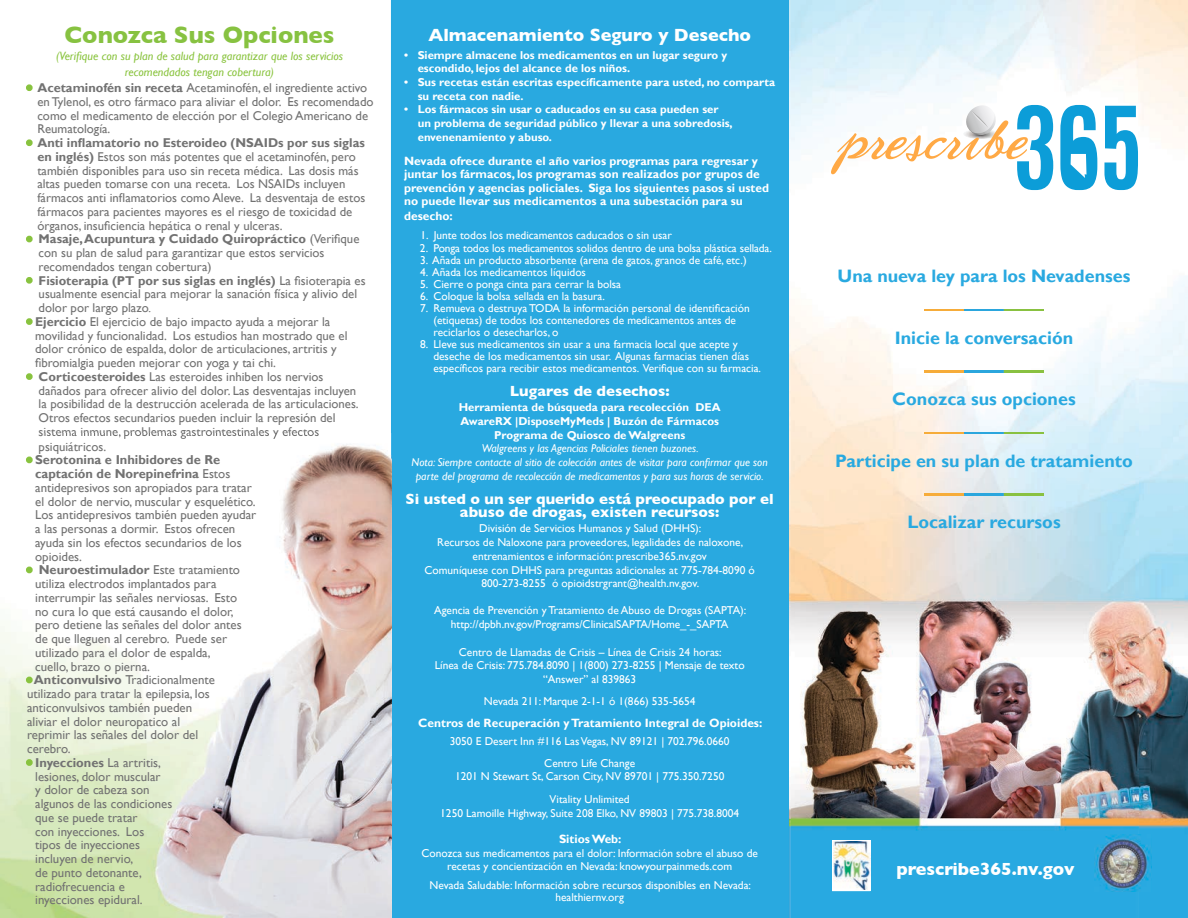
<style>
.page{position:relative;width:1188px;height:918px;background:#fff}
.page>*{position:absolute;margin:0;border:0;box-sizing:border-box;transform-origin:0 0}
.t1{font:700 24px "Gill Sans";color:#87c241}
.t2{font:700 18px "Gill Sans";color:#29a9e0}
.t3{font:700 18px "Gill Sans";color:#fff}
.t4{font:700 17.85px "Gill Sans";color:#fff}
.t5{font:700 15px/13.5px "Gill Sans";color:#fff;text-align:center}
.t6{font:12.9px/13.8px "Gill Sans";color:#727272}
.t7{font:12.75px/13.8px "Gill Sans";color:#727272}
.t8{font:700 12px/13.8px "Gill Sans";color:#fff}
.t9{font:italic 12px/16.5px "Gill Sans";color:#8ac43f;text-align:center}
.t10{font:11.4px/12px "Gill Sans";color:#fff;text-align:center}
.t11{font:700 11.4px/13.6px "Gill Sans";color:#fff}
.t12{font:italic 11.4px/13.6px "Gill Sans";color:#fff;text-align:center}
.s1{font-weight:700;color:#87c241}
.s2{font-weight:700}
.s3{font-style:italic}
</style>
<div class="page">
<div style="left:392px;top:0;width:398px;height:918px;background:#29a9e0"></div>
<hr style="left:391px;top:0;width:1px;height:918px;background:#27a8e0">
<img style="left:790px;top:0;width:398px;height:918px">
<svg style="left:26px;top:84px;width:7px;height:7px"></svg>
<svg style="left:26px;top:139px;width:7px;height:8px"></svg>
<svg style="left:26px;top:235px;width:7px;height:8px"></svg>
<svg style="left:25px;top:277px;width:8px;height:7px"></svg>
<svg style="left:26px;top:318px;width:7px;height:7px"></svg>
<svg style="left:25px;top:373px;width:8px;height:7px"></svg>
<img style="left:45px;top:433px;width:347px;height:485px">
<img style="left:45px;top:433px;width:274px;height:6px">
<svg style="left:25px;top:456px;width:8px;height:8px"></svg>
<svg style="left:25px;top:566px;width:8px;height:8px"></svg>
<svg style="left:23px;top:674px;width:12px;height:12px"></svg>
<svg style="left:23px;top:757px;width:12px;height:11px"></svg>
<svg style="left:831px;top:105px;width:222px;height:85px"></svg>
<svg style="left:1104px;top:106px;width:34px;height:84px"></svg>
<svg style="left:1060px;top:105px;width:37px;height:85px"></svg>
<img style="left:925px;top:309px;width:118px;height:2px">
<img style="left:925px;top:371px;width:118px;height:1px">
<img style="left:925px;top:432px;width:118px;height:2px">
<img style="left:925px;top:494px;width:118px;height:1px">
<img style="left:1095px;top:834px;width:57px;height:57px">
<svg style="left:832px;top:840px;width:38px;height:51px"></svg>
<img style="left:833px;top:842px;width:38px;height:48px">
<h1 class="t1" style="left:64px;top:16px;width:272px">Conozca Sus Opciones</h1>
<p class="t9" style="left:56px;top:48px;width:288px">(Verifique con su plan de salud para garantizar que los servicios recomendados tengan cobertura)</p>
<p class="t7" style="left:37px;top:81px;width:338px;text-indent:-10px"><span class="s1">•</span> <span class="s2">Acetaminofén sin receta</span> Acetaminofén, el ingrediente activo en Tylenol, es otro fármaco para aliviar el dolor. Es recomendado como el medicamento de elección por el Colegio Americano de Reumatología.</p>
<p class="t7" style="left:37px;top:136px;width:329px;text-indent:-10px"><span class="s1">•</span> <span class="s2">Anti inflamatorio no Esteroideo (NSAIDs por sus siglas en inglés)</span> Estos son más potentes que el acetaminofén, pero también disponibles para uso sin receta médica. Las dosis más altas pueden tomarse con una receta. Los NSAIDs incluyen fármacos anti inflamatorios como Aleve. La desventaja de estos fármacos para pacientes mayores es el riesgo de toxicidad de órganos, insuficiencia hepática o renal y ulceras.</p>
<p class="t7" style="left:39px;top:232px;width:322px;text-indent:-12px"><span class="s1">•</span> <span class="s2">Masaje, Acupuntura y Cuidado Quiropráctico</span> (Verifique con su plan de salud para garantizar que estos servicios recomendados tengan cobertura)</p>
<p class="t7" style="left:39px;top:274px;width:328px;text-indent:-12px"><span class="s1">•</span> <span class="s2">Fisioterapia (PT por sus siglas en inglés)</span> La fisioterapia es usualmente esencial para mejorar la sanación física y alivio del dolor por largo plazo<span class="s3">.</span></p>
<p class="t7" style="left:35px;top:315px;width:314px;text-indent:-8px"><span class="s1">•</span> <span class="s2">Ejercicio</span> El ejercicio de bajo impacto ayuda a mejorar la movilidad y funcionalidad. Los estudios han mostrado que el dolor crónico de espalda, dolor de articulaciones, artritis y fibromialgia pueden mejorar con yoga y tai chi.</p>
<p class="t7" style="left:39px;top:370px;width:322px;text-indent:-12px"><span class="s1">•</span> <span class="s2">Corticoesteroides</span> Las esteroides inhiben los nervios dañados para ofrecer alivio del dolor. Las desventajas incluyen la posibilidad de la destrucción acelerada de las articulaciones.<br>Otros efectos secundarios pueden incluir la represión del sistema inmune, problemas gastrointestinales y efectos psiquiátricos.</p>
<p class="t6" style="left:35px;top:453px;width:223px;text-indent:-8px"><span class="s1">•</span> <span class="s2">Serotonina e Inhibidores de Re captación de Norepinefrina</span> Estos antidepresivos son apropiados para tratar el dolor de nervio, muscular y esquelético.<br>Los antidepresivos también pueden ayudar a las personas a dormir. Estos ofrecen ayuda sin los efectos secundarios de los opioides.</p>
<p class="t6" style="left:35px;top:563px;width:208px;text-indent:-8px"><span class="s1">•</span> <span class="s2">Neuroestimulador</span> Este tratamiento utiliza electrodos implantados para interrumpir las señales nerviosas. Esto no cura lo que está causando el dolor, pero detiene las señales del dolor antes de que lleguen al cerebro. Puede ser utilizado para el dolor de espalda, cuello, brazo o pierna.</p>
<p class="t6" style="left:27px;top:673px;width:189px"><span class="s1">•</span> <span class="s2">Anticonvulsivo</span> Tradicionalmente utilizado para tratar la epilepsia, los anticonvulsivos también pueden aliviar el dolor neuropatico al reprimir las señales del dolor del cerebro.</p>
<p class="t6" style="left:35px;top:756px;width:139px;text-indent:-8px"><span class="s1">•</span> <span class="s2">Inyecciones</span> La artritis, lesiones, dolor muscular<br>y dolor de cabeza son algunos de las condiciones que se puede tratar<br>con inyecciones. Los tipos de inyecciones incluyen de nervio,<br>de punto detonante, radiofrecuencia e inyecciones epidural.</p>
<h2 class="t3" style="left:428px;top:20px;width:324px">Almacenamiento Seguro y Desecho</h2>
<p class="t11" style="left:418px;top:49px;width:311px;text-indent:-14px">• Siempre almacene los medicamentos en un lugar seguro y escondido, lejos del alcance de los niños.</p>
<p class="t11" style="left:418px;top:76px;width:359px;text-indent:-14px">• Sus recetas están escritas específicamente para usted, no comparta su receta con nadie.</p>
<p class="t11" style="left:418px;top:103px;width:317px;text-indent:-14px">• Los fármacos sin usar o caducados en su casa pueden ser un problema de seguridad público y llevar a una sobredosis, envenenamiento y abuso.</p>
<p class="t8" style="left:404px;top:154px;width:366px">Nevada ofrece durante el año varios programas para regresar y juntar los fármacos, los programas son realizados por grupos de prevención y agencias policiales. Siga los siguientes pasos si usted no puede llevar sus medicamentos a una subestación para su desecho:</p>
<p class="t10" style="left:420px;top:229px;width:253px">1. Junte todos los medicamentos caducados o sin usar</p>
<p class="t10" style="left:420px;top:243px;width:353px">2. Ponga todos los medicamentos solidos dentro de una bolsa plástica sellada.</p>
<p class="t10" style="left:420px;top:255px;width:328px">3. Añada un producto absorbente (arena de gatos, granos de café, etc.)</p>
<p class="t10" style="left:420px;top:267px;width:168px">4. Añada los medicamentos líquidos</p>
<p class="t10" style="left:420px;top:279px;width:203px">5. Cierre o ponga cinta para cerrar la bolsa</p>
<p class="t10" style="left:420px;top:291px;width:186px">6. Coloque la bolsa sellada en la basura.</p>
<p class="t10" style="left:433px;top:303px;width:318px;text-align:left;text-indent:-13px">7. Remueva o destruya TODA la información personal de identificación (etiquetas) de todos los contenedores de medicamentos antes de reciclarlos o desecharlos, o</p>
<p class="t10" style="left:433px;top:339px;width:329px;text-align:left;text-indent:-13px">8. Lleve sus medicamentos sin usar a una farmacia local que acepte y deseche de los medicamentos sin usar. Algunas farmacias tienen días específicos para recibir estos medicamentos. Verifique con su farmacia.</p>
<h3 class="t5" style="left:510px;top:384px;width:161px">Lugares de desechos:</h3>
<p class="t11" style="left:459px;top:401px;width:264px;text-align:center">Herramienta de búsqueda para recolección DEA<br>AwareRX |DisposeMyMeds | Buzón de Fármacos<br>Programa de Quiosco de Walgreens</p>
<p class="t12" style="left:412px;top:442px;width:358px">Walgreens y las Agencias Policiales tienen buzones.<br>Nota: Siempre contacte al sitio de colección antes de visitar para confirmar que son parte del programa de recolección de medicamentos y para sus horas de servicio.</p>
<h3 class="t5" style="left:406px;top:492px;width:370px">Si usted o un ser querido está preocupado por el abuso de drogas, existen recursos:</h3>
<p class="t10" style="left:425px;top:522px;width:332px;line-height:13.6px">División de Servicios Humanos y Salud (DHHS):<br>Recursos de Naloxone para proveedores, legalidades de naloxone, entrenamientos e información: prescribe365.nv.gov<br>Comuníquese con DHHS para preguntas adicionales at 775-784-8090 ó 800-273-8255 ó opioidstrgrant@health.nv.gov.</p>
<p class="t10" style="left:434px;top:604px;width:314px;line-height:13.5px">Agencia de Prevención y Tratamiento de Abuso de Drogas (SAPTA): http://dpbh.nv.gov/Programs/ClinicalSAPTA/Home_-_SAPTA</p>
<p class="t10" style="left:435px;top:645px;width:312px;line-height:13.5px">Centro de Llamadas de Crisis – Línea de Crisis 24 horas:<br>Línea de Crisis: 775.784.8090 | 1(800) 273-8255 | Mensaje de texto “Answer” al 839863</p>
<p class="t10" style="left:484px;top:696px;width:213px">Nevada 211: Marque 2-1-1 ó 1(866) 535-5654</p>
<p class="t8" style="left:418px;top:717px;width:346px">Centros de Recuperación y Tratamiento Integral de Opioides:</p>
<p class="t10" style="left:450px;top:731px;width:281px;line-height:21.1px">3050 E Desert Inn #116 Las Vegas, NV 89121 | 702.796.0660<br>Centro Life Change</p>
<p class="t10" style="left:455px;top:765px;width:271px;line-height:22.6px">1201 N Stewart St, Carson City, NV 89701 | 775.350.7250<br>Vitality Unlimited</p>
<p class="t10" style="left:440px;top:807px;width:300px">1250 Lamoille Highway, Suite 208 Elko, NV 89803 | 775.738.8004</p>
<p class="t8" style="left:559px;top:832px;width:64px">Sitios Web:</p>
<p class="t10" style="left:421px;top:846px;width:338px;line-height:13.6px">Conozca sus medicamentos para el dolor: Información sobre el abuso de recetas y concientización en Nevada: knowyourpainmeds.com</p>
<p class="t10" style="left:430px;top:879px;width:323px">Nevada Saludable: Información sobre recursos disponibles en Nevada: healthiernv.org</p>
<h2 class="t2" style="left:838px;top:265px;width:295px">Una nueva ley para los Nevadenses</h2>
<h2 class="t2" style="left:895px;top:327px;width:180px">Inicie la conversación</h2>
<h2 class="t2" style="left:892px;top:388px;width:185px">Conozca sus opciones</h2>
<h2 class="t2" style="left:835px;top:450px;width:299px">Participe en su plan de tratamiento</h2>
<h2 class="t2" style="left:907px;top:511px;width:155px">Localizar recursos</h2>
<h3 class="t4" style="left:896px;top:855px;width:180px">prescribe365.nv.gov</h3>
</div>
